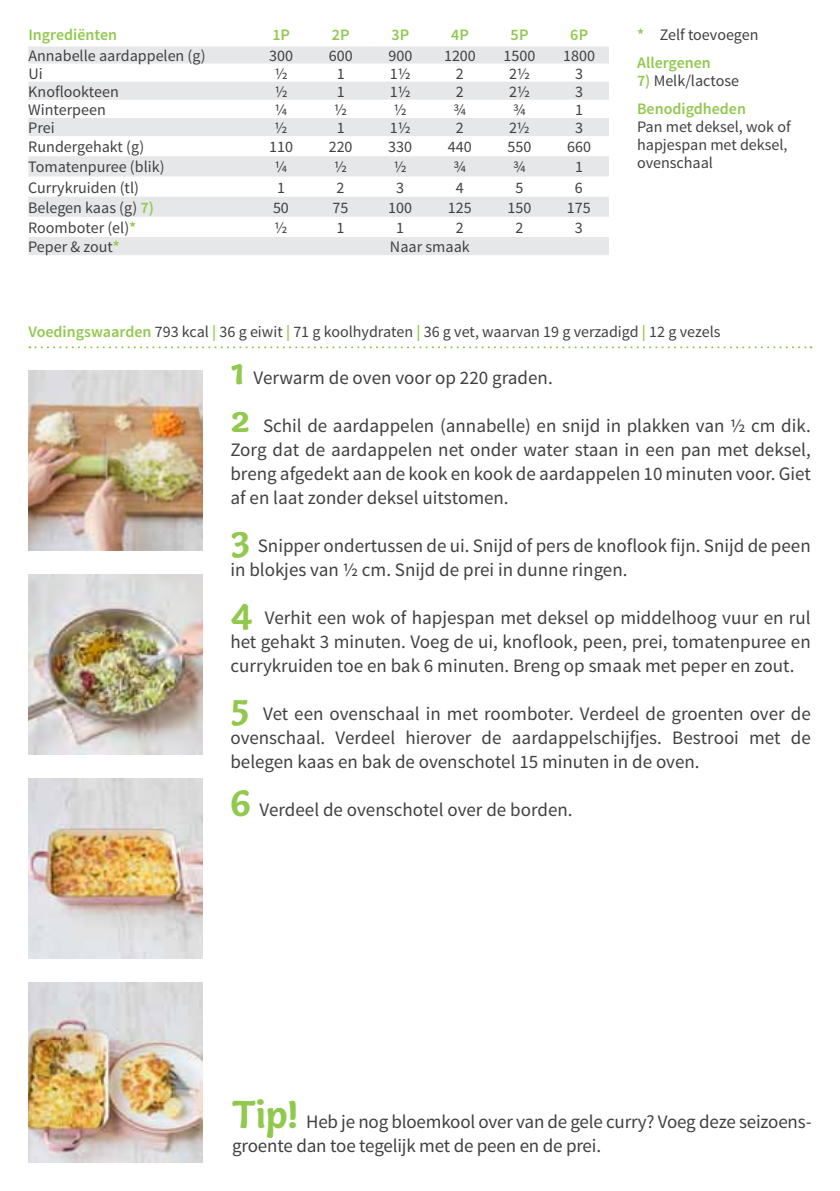
<style>
.page{position:relative;width:840px;height:1191px;background:#fff}
.page>*{position:absolute;margin:0;border:0;box-sizing:border-box;transform-origin:0 0}
.t1{font:19px/24px "Source Sans Pro";color:#414042;text-align:justify}
.t2{font:16px/18px "Source Sans Pro";color:#414042}
.t3{font:600 16px/28px "Source Sans Pro";color:#91c84e}
.s1{font-weight:600;color:#91c84e}
.s2{font-weight:400;color:#414042}
.s3{font-family:"Capucine Basic";font-weight:700;font-size:40px;color:#91c84e}
</style>
<div class="page">
<svg style="left:29px;top:346px;width:782px;height:2px"></svg>
<svg style="left:28px;top:46px;width:580px;height:54px"></svg>
<svg style="left:28px;top:118px;width:580px;height:137px;fill:#e6e7e8"></svg>
<img style="left:28px;top:778px;width:175px;height:180px">
<img style="left:28px;top:574px;width:175px;height:180px">
<img style="left:28px;top:370px;width:175px;height:180px">
<img style="left:28px;top:982px;width:175px;height:180px">
<p class="t3" style="left:28px;top:21px;width:90px">Ingrediënten</p>
<p class="t3" style="left:272px;top:21px;width:19px">1P</p>
<p class="t3" style="left:332px;top:21px;width:19px">2P</p>
<p class="t3" style="left:391px;top:21px;width:19px">3P</p>
<p class="t3" style="left:451px;top:21px;width:19px">4P</p>
<p class="t3" style="left:510px;top:21px;width:19px">5P</p>
<p class="t3" style="left:570px;top:21px;width:19px">6P</p>
<p class="t2" style="left:28px;top:47px;width:179px">Annabelle aardappelen (g)</p>
<p class="t2" style="left:269px;top:47px;width:25px">300</p>
<p class="t2" style="left:329px;top:47px;width:25px">600</p>
<p class="t2" style="left:388px;top:47px;width:25px">900</p>
<p class="t2" style="left:444px;top:47px;width:33px">1200</p>
<p class="t2" style="left:503px;top:47px;width:33px">1500</p>
<p class="t2" style="left:563px;top:47px;width:33px">1800</p>
<p class="t2" style="left:28px;top:65px;width:16px">Ui</p>
<p class="t2" style="left:274px;top:65px;width:14px">½</p>
<p class="t2" style="left:336px;top:65px;width:9px">1</p>
<p class="t2" style="left:389px;top:65px;width:22px">1½</p>
<p class="t2" style="left:455px;top:65px;width:9px">2</p>
<p class="t2" style="left:509px;top:65px;width:22px">2½</p>
<p class="t2" style="left:575px;top:65px;width:9px">3</p>
<p class="t2" style="left:28px;top:83px;width:92px">Knoflookteen</p>
<p class="t2" style="left:274px;top:83px;width:14px">½</p>
<p class="t2" style="left:336px;top:83px;width:9px">1</p>
<p class="t2" style="left:389px;top:83px;width:22px">1½</p>
<p class="t2" style="left:455px;top:83px;width:9px">2</p>
<p class="t2" style="left:508px;top:83px;width:22px">2½</p>
<p class="t2" style="left:574px;top:83px;width:9px">3</p>
<p class="t2" style="left:28px;top:101px;width:79px">Winterpeen</p>
<p class="t2" style="left:275px;top:101px;width:14px">¼</p>
<p class="t2" style="left:334px;top:101px;width:14px">½</p>
<p class="t2" style="left:393px;top:101px;width:14px">½</p>
<p class="t2" style="left:453px;top:101px;width:14px">¾</p>
<p class="t2" style="left:513px;top:101px;width:14px">¾</p>
<p class="t2" style="left:574px;top:101px;width:9px">1</p>
<p class="t2" style="left:28px;top:119px;width:28px">Prei</p>
<p class="t2" style="left:274px;top:119px;width:14px">½</p>
<p class="t2" style="left:336px;top:119px;width:9px">1</p>
<p class="t2" style="left:389px;top:119px;width:22px">1½</p>
<p class="t2" style="left:455px;top:119px;width:9px">2</p>
<p class="t2" style="left:508px;top:119px;width:22px">2½</p>
<p class="t2" style="left:574px;top:119px;width:9px">3</p>
<p class="t2" style="left:28px;top:138px;width:117px">Rundergehakt (g)</p>
<p class="t2" style="left:269px;top:138px;width:25px">110</p>
<p class="t2" style="left:328px;top:138px;width:25px">220</p>
<p class="t2" style="left:388px;top:138px;width:25px">330</p>
<p class="t2" style="left:447px;top:138px;width:25px">440</p>
<p class="t2" style="left:507px;top:138px;width:25px">550</p>
<p class="t2" style="left:566px;top:138px;width:25px">660</p>
<p class="t2" style="left:28px;top:158px;width:138px">Tomatenpuree (blik)</p>
<p class="t2" style="left:274px;top:158px;width:14px">¼</p>
<p class="t2" style="left:334px;top:158px;width:14px">½</p>
<p class="t2" style="left:393px;top:158px;width:14px">½</p>
<p class="t2" style="left:453px;top:158px;width:14px">¾</p>
<p class="t2" style="left:512px;top:158px;width:14px">¾</p>
<p class="t2" style="left:574px;top:158px;width:9px">1</p>
<p class="t2" style="left:28px;top:178px;width:112px">Currykruiden (tl)</p>
<p class="t2" style="left:277px;top:178px;width:9px">1</p>
<p class="t2" style="left:336px;top:178px;width:9px">2</p>
<p class="t2" style="left:396px;top:178px;width:9px">3</p>
<p class="t2" style="left:455px;top:178px;width:9px">4</p>
<p class="t2" style="left:515px;top:178px;width:9px">5</p>
<p class="t2" style="left:574px;top:178px;width:9px">6</p>
<p class="t2" style="left:28px;top:199px;width:127px">Belegen kaas (g) <span class="s1">7)</span></p>
<p class="t2" style="left:273px;top:199px;width:17px">50</p>
<p class="t2" style="left:332px;top:199px;width:17px">75</p>
<p class="t2" style="left:388px;top:199px;width:25px">100</p>
<p class="t2" style="left:447px;top:199px;width:25px">125</p>
<p class="t2" style="left:507px;top:199px;width:25px">150</p>
<p class="t2" style="left:566px;top:199px;width:25px">175</p>
<p class="t2" style="left:28px;top:219px;width:109px">Roomboter (el)<span class="s1">*</span></p>
<p class="t2" style="left:274px;top:219px;width:14px">½</p>
<p class="t2" style="left:336px;top:219px;width:9px">1</p>
<p class="t2" style="left:396px;top:219px;width:9px">1</p>
<p class="t2" style="left:455px;top:219px;width:9px">2</p>
<p class="t2" style="left:515px;top:219px;width:9px">2</p>
<p class="t2" style="left:574px;top:219px;width:9px">3</p>
<p class="t2" style="left:28px;top:238px;width:93px">Peper &amp; zout<span class="s1">*</span></p>
<p class="t2" style="left:390px;top:238px;width:81px">Naar smaak</p>
<p class="t2" style="left:636px;top:21px;width:123px;line-height:28px"><span class="s1">*</span> Zelf toevoegen<br><span class="s1">Allergenen</span></p>
<p class="t3" style="left:636px;top:67px;width:110px">7) <span class="s2">Melk/lactose<br></span>Benodigdheden</p>
<p class="t2" style="left:636px;top:118px;width:155px">Pan met deksel, wok of hapjespan met deksel, ovenschaal</p>
<p class="t2" style="left:28px;top:322px;width:693px"><span class="s1">Voedingswaarden</span> 793 kcal <span class="s1">|</span> 36 g eiwit <span class="s1">|</span> 71 g koolhydraten <span class="s1">|</span> 36 g vet, waarvan 19 g verzadigd <span class="s1">|</span> 12 g vezels</p>
<p class="t1" style="left:230px;top:366px;width:323px"><span class="s3">1</span> Verwarm de oven voor op 220 graden.</p>
<p class="t1" style="left:230px;top:414px;width:581px"><span class="s3">2</span> Schil de aardappelen (annabelle) en snijd in plakken van ½ cm dik.<br>Zorg dat de aardappelen net onder water staan in een pan met deksel, breng afgedekt aan de kook en kook de aardappelen 10 minuten voor. Giet af en laat zonder deksel uitstomen.</p>
<p class="t1" style="left:230px;top:534px;width:581px"><span class="s3">3</span> Snipper ondertussen de ui. Snijd of pers de knoflook fijn. Snijd de peen in blokjes van ½ cm. Snijd de prei in dunne ringen.</p>
<p class="t1" style="left:230px;top:606px;width:581px"><span class="s3">4</span> Verhit een wok of hapjespan met deksel op middelhoog vuur en rul het gehakt 3 minuten. Voeg de ui, knoflook, peen, prei, tomatenpuree en currykruiden toe en bak 6 minuten. Breng op smaak met peper en zout.</p>
<p class="t1" style="left:230px;top:702px;width:581px"><span class="s3">5</span> Vet een ovenschaal in met roomboter. Verdeel de groenten over de ovenschaal. Verdeel hierover de aardappelschijfjes. Bestrooi met de belegen kaas en bak de ovenschotel 15 minuten in de oven.</p>
<p class="t1" style="left:230px;top:798px;width:343px"><span class="s3">6</span> Verdeel de ovenschotel over de borden.</p>
<p class="t1" style="left:232px;top:1110px;width:580px"><span class="s3">Tip!</span> Heb je nog bloemkool over van de gele curry? Voeg deze seizoens&shy;groente dan toe tegelijk met de peen en de prei.</p>
</div>
